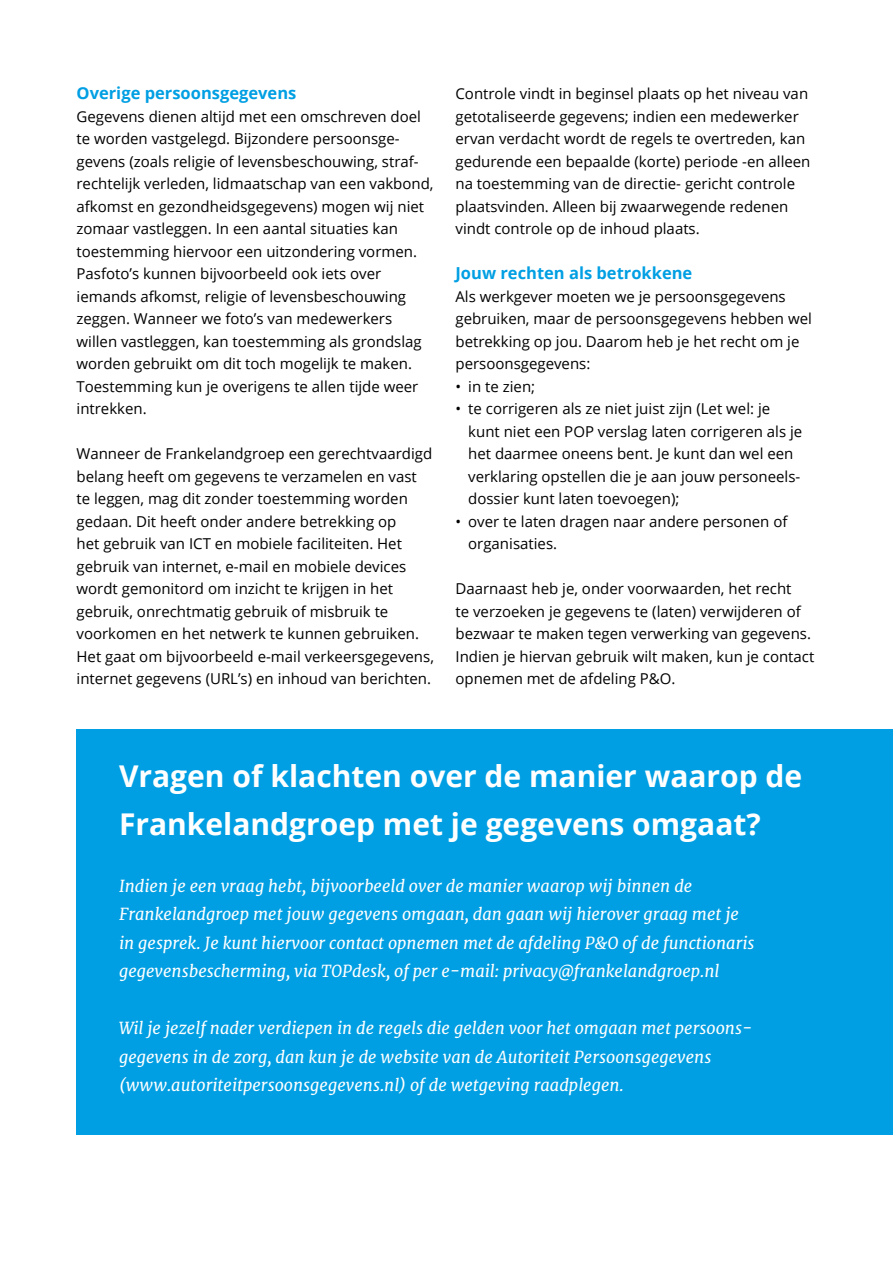
<style>
.page{position:relative;width:893px;height:1263px;background:#fff}
.page>*{position:absolute;margin:0;border:0;box-sizing:border-box;transform-origin:0 0}
.t1{font:700 30px/48px "Open Sans";color:#fff}
.t2{font:italic 16.5px/28.5px "Merriweather";color:#fff}
.t3{font:700 16.5px "Open Sans";color:#009fe3}
.t4{font:15px/22.5px "Open Sans";color:#000}
</style>
<div class="page">
<div style="left:77px;top:729px;width:816px;height:405px;background:#009fe3"></div>
<p class="t3" style="left:77px;top:81px;width:221px">Overige persoonsgegevens</p>
<p class="t4" style="left:77px;top:104px;width:359px">Gegevens dienen altijd met een omschreven doel te worden vastgelegd. Bijzondere persoonsge&shy;gevens (zoals religie of levensbeschouwing, straf&shy;rechtelijk verleden, lidmaatschap van een vakbond, afkomst en gezondheidsgegevens) mogen wij niet zomaar vastleggen. In een aantal situaties kan toestemming hiervoor een uitzondering vormen.<br>Pasfoto’s kunnen bijvoorbeeld ook iets over iemands afkomst, religie of levensbeschouwing zeggen. Wanneer we foto’s van medewerkers willen vastleggen, kan toestemming als grondslag worden gebruikt om dit toch mogelijk te maken.<br>Toestemming kun je overigens te allen tijde weer intrekken.</p>
<p class="t4" style="left:77px;top:442px;width:359px">Wanneer de Frankelandgroep een gerechtvaardigd belang heeft om gegevens te verzamelen en vast te leggen, mag dit zonder toestemming worden gedaan. Dit heeft onder andere betrekking op<br>het gebruik van ICT en mobiele faciliteiten. Het gebruik van internet, e-mail en mobiele devices wordt gemonitord om inzicht te krijgen in het gebruik, onrechtmatig gebruik of misbruik te voorkomen en het netwerk te kunnen gebruiken.<br>Het gaat om bijvoorbeeld e-mail verkeersgegevens, internet gegevens (URL’s) en inhoud van berichten.</p>
<p class="t4" style="left:455px;top:82px;width:356px">Controle vindt in beginsel plaats op het niveau van getotaliseerde gegevens; indien een medewerker ervan verdacht wordt de regels te overtreden, kan gedurende een bepaalde (korte) periode -en alleen na toestemming van de directie- gericht controle plaatsvinden. Alleen bij zwaarwegende redenen vindt controle op de inhoud plaats.</p>
<p class="t3" style="left:455px;top:261px;width:238px">Jouw rechten als betrokkene</p>
<p class="t4" style="left:455px;top:284px;width:358px">Als werkgever moeten we je persoonsgegevens gebruiken, maar de persoonsgegevens hebben wel betrekking op jou. Daarom heb je het recht om je persoonsgegevens:</p>
<p class="t4" style="left:455px;top:374px;width:81px">• in te zien;</p>
<p class="t4" style="left:468px;top:397px;width:336px;text-indent:-13px">• te corrigeren als ze niet juist zijn (Let wel: je kunt niet een POP verslag laten corrigeren als je het daarmee oneens bent. Je kunt dan wel een verklaring opstellen die je aan jouw personeels&shy;dossier kunt laten toevoegen);</p>
<p class="t4" style="left:468px;top:509px;width:321px;text-indent:-13px">• over te laten dragen naar andere personen of organisaties.</p>
<p class="t4" style="left:455px;top:577px;width:360px">Daarnaast heb je, onder voorwaarden, het recht<br>te verzoeken je gegevens te (laten) verwijderen of bezwaar te maken tegen verwerking van gegevens.<br>Indien je hiervan gebruik wilt maken, kun je contact opnemen met de afdeling P&amp;O.</p>
<h1 class="t1" style="left:119px;top:751px;width:685px">Vragen of klachten over de manier waarop de<br>Frankelandgroep met je gegevens omgaat?</h1>
<p class="t2" style="left:119px;top:871px;width:637px">Indien je een vraag hebt, bijvoorbeeld over de manier waarop wij binnen de Frankelandgroep met jouw gegevens omgaan, dan gaan wij hierover graag met je in gesprek. Je kunt hiervoor contact opnemen met de afdeling P&amp;O of de functionaris gegevensbescherming, via TOPdesk, of per e-mail: privacy@frankelandgroep.nl</p>
<p class="t2" style="left:119px;top:1014px;width:635px">Wil je jezelf nader verdiepen in de regels die gelden voor het omgaan met persoons&shy;gegevens in de zorg, dan kun je de website van de Autoriteit Persoonsgegevens (www.autoriteitpersoonsgegevens.nl) of de wetgeving raadplegen.</p>
</div>
